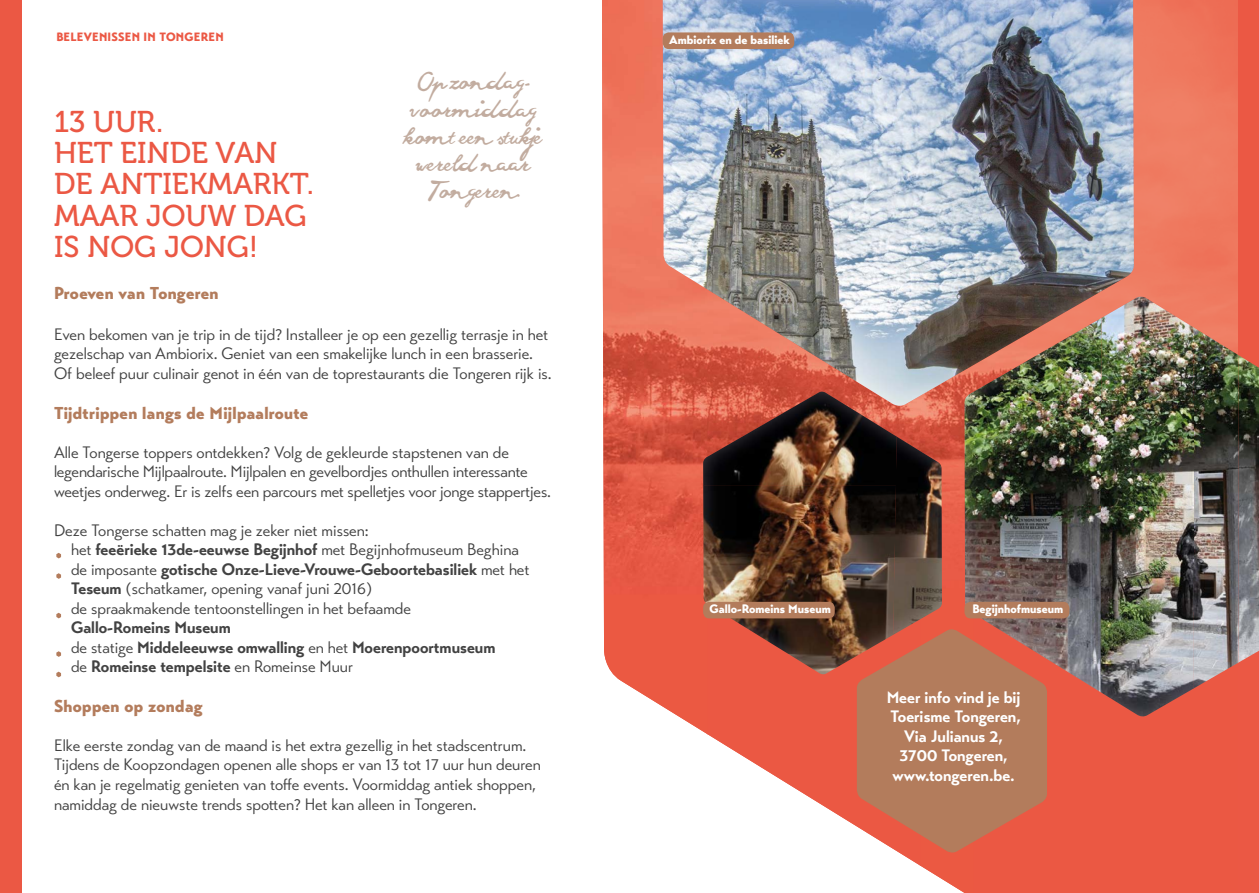
<style>
.page{position:relative;width:1259px;height:893px;background:#fff}
.page>*{position:absolute;margin:0;border:0;box-sizing:border-box;transform-origin:0 0}
.t1{font:30px/31.2px "Museo 500";color:#eb5844}
.t2{font:20.85px/27.2px "goodvibesregular";color:#c2ac9f;text-align:center}
.t3{font:900 17.1px "Transat";letter-spacing:.02em;color:#b37c5c}
.t4{font:16.5px/19.5px "Transat Standard";color:#424242}
.t5{font:700 16.5px/19.5px "Transat";color:#424242}
.t6{font:700 16.5px/19.5px "Transat";color:#fff;text-align:center}
.t7{font:900 12.15px "Transat";color:#fff}
.t8{font:900 12px "Transat";letter-spacing:.02em;color:#eb5844}
.s1{font-family:"Transat Standard";font-weight:400}
.s2{font-family:"Transat";font-weight:700}
</style>
<div class="page">
<img style="left:1132px;top:0;width:106px;height:327px">
<img style="left:1133px;top:0;width:1px;height:53px">
<img style="left:602px;top:0;width:105px;height:734px">
<img style="left:920px;top:406px;width:44px;height:14px">
<img style="left:897px;top:406px;width:23px;height:30px">
<img style="left:919px;top:420px;width:54px;height:473px">
<div style="left:973px;top:854px;width:53px;height:39px;background:#eb5843"></div>
<img style="left:901px;top:854px;width:19px;height:12px">
<img style="left:707px;top:674px;width:53px;height:93px">
<div style="left:1186px;top:689px;width:52px;height:204px;background:#eb5843"></div>
<div style="left:1026px;top:664px;width:106px;height:229px;background:#eb5843"></div>
<img style="left:760px;top:674px;width:97px;height:153px">
<div style="left:1132px;top:716px;width:54px;height:177px;background:#eb5843"></div>
<div style="left:0;top:0;width:21px;height:893px;background:#eb5844"></div>
<div style="left:1238px;top:0;width:21px;height:893px;background:#eb5844"></div>
<img style="left:663px;top:0;width:466px;height:406px">
<img style="left:703px;top:392px;width:194px;height:188px">
<img style="left:893px;top:436px;width:49px;height:192px">
<img style="left:703px;top:580px;width:191px;height:94px">
<img style="left:1010px;top:318px;width:91px;height:293px">
<img style="left:1101px;top:297px;width:92px;height:314px">
<img style="left:1193px;top:327px;width:45px;height:362px">
<img style="left:964px;top:371px;width:46px;height:235px">
<img style="left:970px;top:611px;width:223px;height:53px">
<img style="left:1054px;top:664px;width:139px;height:52px">
<img style="left:1238px;top:355px;width:21px;height:307px">
<svg style="left:56px;top:553px;width:5px;height:5px"></svg>
<svg style="left:56px;top:573px;width:5px;height:6px"></svg>
<svg style="left:56px;top:613px;width:5px;height:5px"></svg>
<svg style="left:56px;top:651px;width:5px;height:6px"></svg>
<svg style="left:56px;top:672px;width:5px;height:5px"></svg>
<svg style="left:857px;top:628px;width:190px;height:226px;background:#bd7559"></svg>
<div style="left:662px;top:32px;width:132px;height:17px;background:#b37c5c;border-radius:6px"></div>
<div style="left:703px;top:602px;width:131px;height:16px;background:#b37c5c;border-radius:6px"></div>
<div style="left:964px;top:602px;width:105px;height:16px;background:#b37c5c;border-radius:6px"></div>
<p class="t8" style="left:56px;top:30px;width:169px">BELEVENISSEN IN TONGEREN</p>
<p class="t2" style="left:405px;top:69px;width:148px">Op zondag&shy;voormiddag komt een stukje wereld naar<br>Tongeren.</p>
<h1 class="t1" style="left:54px;top:107px;width:261px">13 UUR.<br>HET EINDE VAN<br>DE ANTIEKMARKT.<br>MAAR JOUW DAG<br>IS NOG JONG!</h1>
<p class="t3" style="left:54px;top:282px;width:166px">Proeven van Tongeren</p>
<p class="t4" style="left:54px;top:325px;width:499px">Even bekomen van je trip in de tijd? Installeer je op een gezellig terrasje in het gezelschap van Ambiorix. Geniet van een smakelijke lunch in een brasserie.<br>Of beleef puur culinair genot in één van de toprestaurants die Tongeren rijk is.</p>
<p class="t3" style="left:54px;top:402px;width:255px">Tijdtrippen langs de Mijlpaalroute</p>
<p class="t4" style="left:54px;top:442px;width:498px">Alle Tongerse toppers ontdekken? Volg de gekleurde stapstenen van de legendarische Mijlpaalroute. Mijlpalen en gevelbordjes onthullen interessante weetjes onderweg. Er is zelfs een parcours met spelletjes voor jonge stappertjes.</p>
<p class="t4" style="left:54px;top:520px;width:316px">Deze Tongerse schatten mag je zeker niet missen:</p>
<p class="t5" style="left:71px;top:540px;width:460px"><span class="s1">het</span> feeërieke 13de-eeuwse Begijnhof <span class="s1">met Begijnhofmuseum Beghina de imposante</span> gotische Onze-Lieve-Vrouwe-Geboortebasiliek <span class="s1">met het</span></p>
<p class="t4" style="left:71px;top:579px;width:341px"><span class="s2">Teseum</span> (schatkamer, opening vanaf juni 2016)<br>de spraakmakende tentoonstellingen in het befaamde</p>
<p class="t5" style="left:71px;top:618px;width:426px">Gallo-Romeins Museum<br><span class="s1">de statige</span> Middeleeuwse omwalling <span class="s1">en het</span> Moerenpoortmuseum <span class="s1">de</span> Romeinse tempelsite <span class="s1">en Romeinse Muur</span></p>
<p class="t3" style="left:54px;top:695px;width:150px">Shoppen op zondag</p>
<p class="t4" style="left:54px;top:736px;width:488px">Elke eerste zondag van de maand is het extra gezellig in het stadscentrum.<br>Tijdens de Koopzondagen openen alle shops er van 13 tot 17 uur hun deuren én kan je regelmatig genieten van toffe events. Voormiddag antiek shoppen, namiddag de nieuwste trends spotten? Het kan alleen in Tongeren.</p>
<p class="t7" style="left:669px;top:32px;width:122px">Ambiorix en de basiliek</p>
<p class="t7" style="left:709px;top:601px;width:123px">Gallo-Romeins Museum</p>
<p class="t7" style="left:972px;top:601px;width:92px">Begijnhofmuseum</p>
<p class="t6" style="left:887px;top:687px;width:136px">Meer info vind je bij<br>Toerisme Tongeren,<br>Via Julianus 2,<br>3700 Tongeren, www.tongeren.be.</p>
</div>
